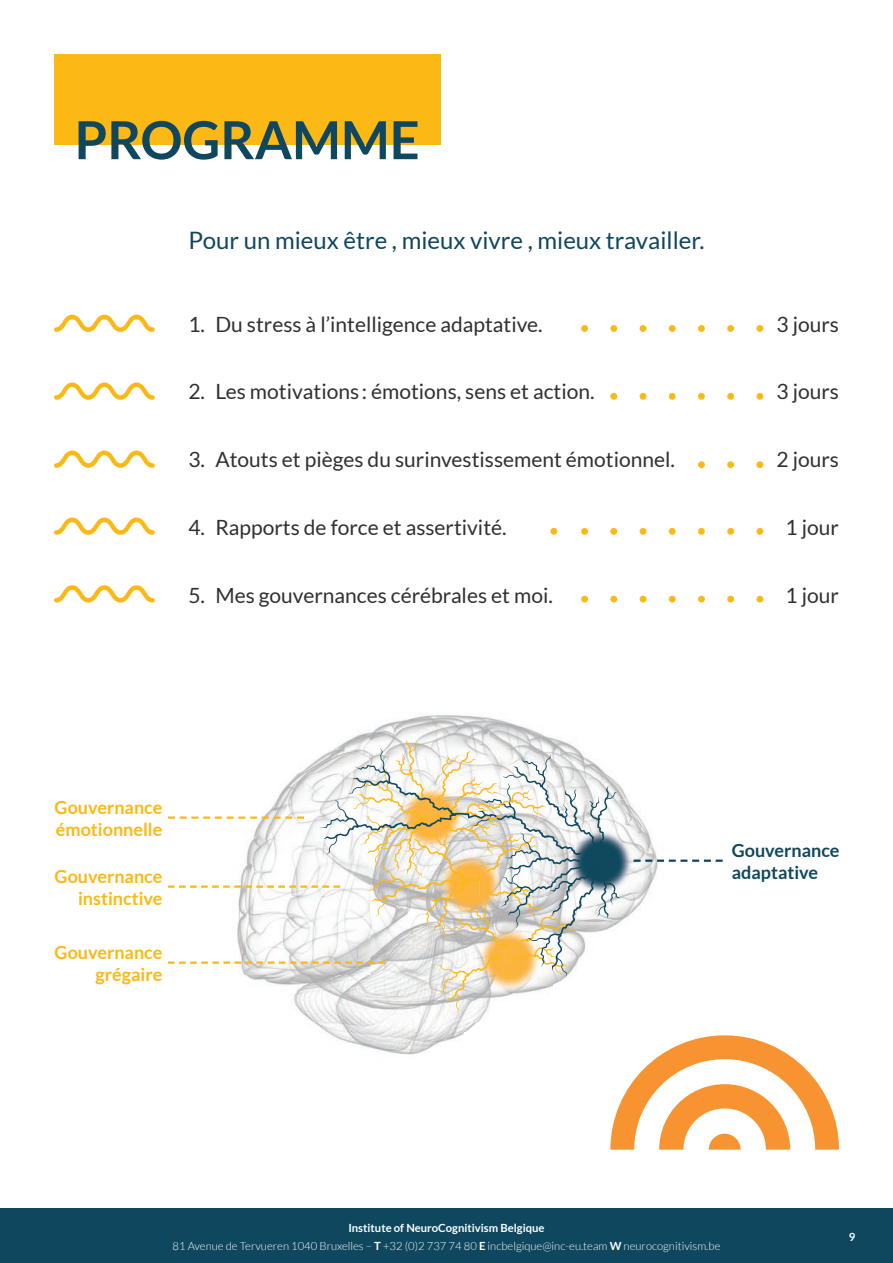
<style>
.page{position:relative;width:893px;height:1263px;background:#fff}
.page>*{position:absolute;margin:0;border:0;box-sizing:border-box;transform-origin:0 0}
.t1{font:700 52.5px "Lato";color:#0e475e}
.t2{font:24px "Lato";color:#0e475e}
.t3{font:21px "Lato";color:#312f30}
.t4{font:700 18px/21.6px "Lato";color:#fcb814;text-align:right}
.t5{font:700 18px/21.6px "Lato";color:#0e475e}
.t6{font:300 11.25px/18px "Lato";color:#fff;text-align:center}
.t7{font:700 11.25px "Lato";color:#fff}
.s1{font-weight:700}
</style>
<div class="page">
<div style="left:0;top:1209px;width:893px;height:54px;background:#0e475e"></div>
<div style="left:54px;top:54px;width:387px;height:91px;background:#fcb814"></div>
<svg style="left:54px;top:315px;width:101px;height:17px"></svg>
<svg style="left:54px;top:382px;width:101px;height:18px"></svg>
<svg style="left:54px;top:451px;width:101px;height:17px"></svg>
<svg style="left:54px;top:517px;width:101px;height:18px"></svg>
<svg style="left:54px;top:585px;width:101px;height:17px"></svg>
<div style="left:581px;top:325px;width:7px;height:7px;background:#fcb814;border-radius:50%"></div>
<div style="left:610px;top:325px;width:7px;height:7px;background:#fcb814;border-radius:50%"></div>
<div style="left:640px;top:325px;width:6px;height:7px;background:#fcb814;border-radius:50%"></div>
<div style="left:669px;top:325px;width:7px;height:7px;background:#fcb814;border-radius:50%"></div>
<div style="left:698px;top:325px;width:7px;height:7px;background:#fcb814;border-radius:50%"></div>
<div style="left:727px;top:325px;width:7px;height:7px;background:#fcb814;border-radius:50%"></div>
<div style="left:756px;top:325px;width:7px;height:7px;background:#fcb814;border-radius:50%"></div>
<div style="left:610px;top:393px;width:7px;height:7px;background:#fcb814;border-radius:50%"></div>
<div style="left:640px;top:393px;width:6px;height:7px;background:#fcb814;border-radius:50%"></div>
<div style="left:669px;top:393px;width:7px;height:7px;background:#fcb814;border-radius:50%"></div>
<div style="left:698px;top:393px;width:7px;height:7px;background:#fcb814;border-radius:50%"></div>
<div style="left:727px;top:393px;width:7px;height:7px;background:#fcb814;border-radius:50%"></div>
<div style="left:756px;top:393px;width:7px;height:7px;background:#fcb814;border-radius:50%"></div>
<div style="left:698px;top:461px;width:7px;height:7px;background:#fcb814;border-radius:50%"></div>
<div style="left:727px;top:461px;width:7px;height:7px;background:#fcb814;border-radius:50%"></div>
<div style="left:756px;top:461px;width:7px;height:7px;background:#fcb814;border-radius:50%"></div>
<div style="left:581px;top:528px;width:7px;height:7px;background:#fcb814;border-radius:50%"></div>
<div style="left:610px;top:528px;width:7px;height:7px;background:#fcb814;border-radius:50%"></div>
<div style="left:640px;top:528px;width:6px;height:7px;background:#fcb814;border-radius:50%"></div>
<div style="left:669px;top:528px;width:7px;height:7px;background:#fcb814;border-radius:50%"></div>
<div style="left:698px;top:528px;width:7px;height:7px;background:#fcb814;border-radius:50%"></div>
<div style="left:727px;top:528px;width:7px;height:7px;background:#fcb814;border-radius:50%"></div>
<div style="left:756px;top:528px;width:7px;height:7px;background:#fcb814;border-radius:50%"></div>
<div style="left:581px;top:596px;width:7px;height:6px;background:#fcb814;border-radius:50%"></div>
<div style="left:610px;top:596px;width:7px;height:6px;background:#fcb814;border-radius:50%"></div>
<svg style="left:640px;top:596px;width:6px;height:6px"></svg>
<div style="left:669px;top:596px;width:7px;height:6px;background:#fcb814;border-radius:50%"></div>
<div style="left:698px;top:596px;width:7px;height:6px;background:#fcb814;border-radius:50%"></div>
<div style="left:727px;top:596px;width:7px;height:6px;background:#fcb814;border-radius:50%"></div>
<div style="left:756px;top:596px;width:7px;height:6px;background:#fcb814;border-radius:50%"></div>
<div style="left:550px;top:528px;width:7px;height:7px;background:#fcb814;border-radius:50%"></div>
<img style="left:484px;top:717px;width:144px;height:82px">
<img style="left:351px;top:714px;width:133px;height:25px">
<img style="left:302px;top:1013px;width:67px;height:35px">
<img style="left:369px;top:1013px;width:39px;height:42px">
<img style="left:408px;top:1013px;width:56px;height:42px">
<img style="left:464px;top:1021px;width:15px;height:11px">
<img style="left:620px;top:799px;width:38px;height:107px">
<img style="left:620px;top:906px;width:18px;height:17px">
<img style="left:447px;top:1013px;width:38px;height:8px">
<svg style="left:634px;top:859px;width:89px;height:3px"></svg>
<svg style="left:168px;top:739px;width:452px;height:274px"></svg>
<svg style="left:610px;top:1035px;width:229px;height:115px"></svg>
<p class="t1" style="left:75px;top:110px;width:347px">PROGRAMME</p>
<p class="t2" style="left:188px;top:227px;width:518px">Pour un mieux être , mieux vivre , mieux travailler.</p>
<p class="t3" style="left:188px;top:312px;width:356px">1. Du stress à l’intelligence adaptative.</p>
<p class="t3" style="left:776px;top:312px;width:64px">3 jours</p>
<p class="t3" style="left:188px;top:380px;width:408px">2. Les motivations : émotions, sens et action.</p>
<p class="t3" style="left:776px;top:380px;width:64px">3 jours</p>
<p class="t3" style="left:188px;top:448px;width:488px">3. Atouts et pièges du surinvestissement émotionnel.</p>
<p class="t3" style="left:776px;top:448px;width:64px">2 jours</p>
<p class="t3" style="left:188px;top:515px;width:320px">4. Rapports de force et assertivité.</p>
<p class="t3" style="left:786px;top:515px;width:55px">1 jour</p>
<p class="t3" style="left:188px;top:583px;width:366px">5. Mes gouvernances cérébrales et moi.</p>
<p class="t3" style="left:786px;top:583px;width:55px">1 jour</p>
<p class="t4" style="left:55px;top:796px;width:109px;text-align:left">Gouvernance émotionnelle</p>
<p class="t4" style="left:55px;top:865px;width:109px">Gouvernance instinctive</p>
<p class="t4" style="left:55px;top:941px;width:109px">Gouvernance grégaire</p>
<p class="t5" style="left:732px;top:839px;width:109px">Gouvernance adaptative</p>
<p class="t6" style="left:173px;top:1218px;width:549px"><span class="s1">Institute of NeuroCognitivism Belgique<br></span>81 Avenue de Tervueren 1040 Bruxelles – <span class="s1">T</span> +32 (0)2 737 74 80 <span class="s1">E</span> incbelgique@inc-eu.team <span class="s1">W</span> neurocognitivism.be</p>
<p class="t7" style="left:849px;top:1230px;width:8px">9</p>
</div>
